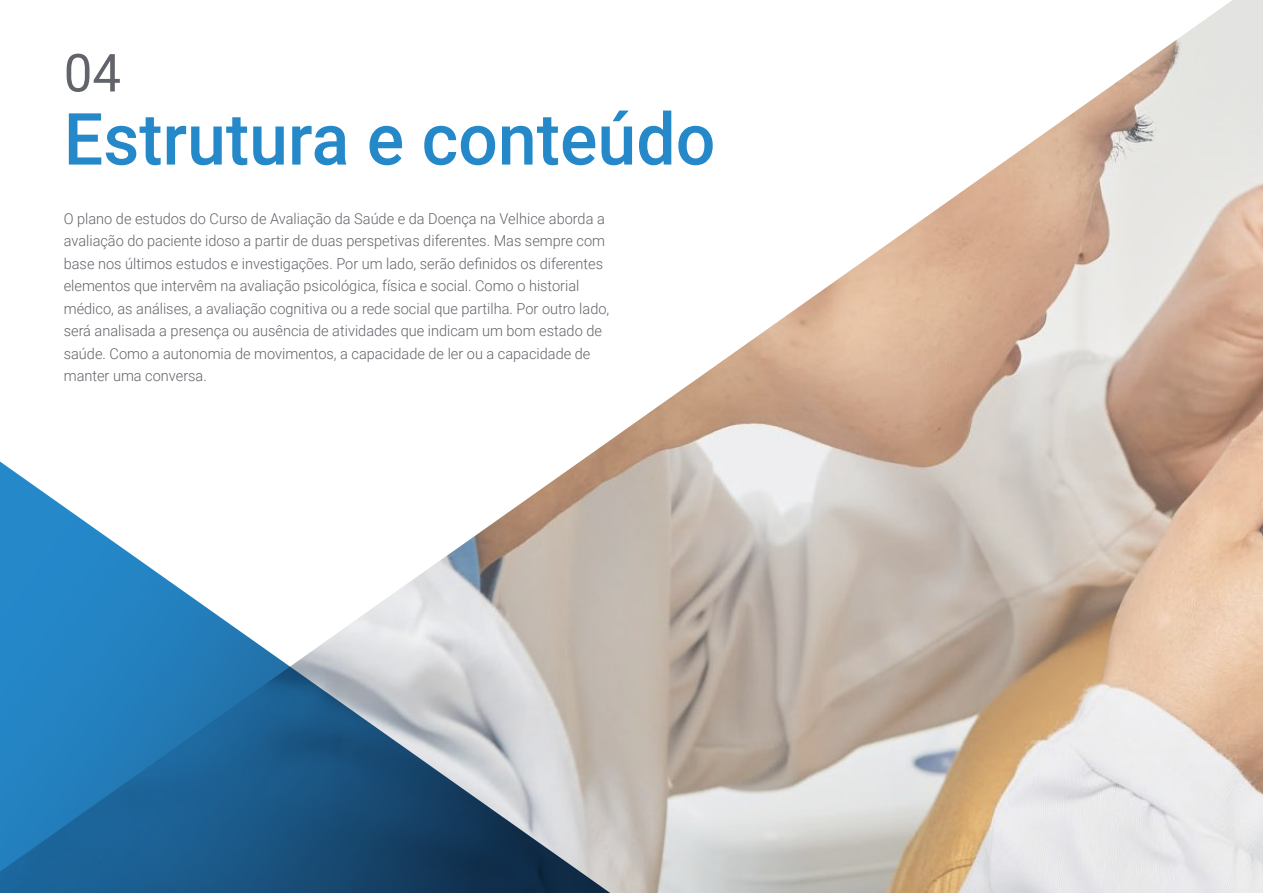
<style>
.page{position:relative;width:1263px;height:893px;background:#fff}
.page>*{position:absolute;margin:0;border:0;box-sizing:border-box;transform-origin:0 0}
.t1{font:500 72px "Roboto";color:#2488c9}
.t2{font:52.5px "Roboto";color:#61646a}
.t3{font:300 15px/22.5px "Roboto";color:#61646a}
</style>
<div class="page">
<img style="left:602px;top:0;width:661px;height:893px">
<svg style="left:0;top:446px;width:640px;height:447px"></svg>
<h2 class="t2" style="left:64px;top:36px;width:59px">04</h2>
<h1 class="t1" style="left:64px;top:89px;width:653px">Estrutura e conteúdo</h1>
<p class="t3" style="left:64px;top:207px;width:547px">O plano de estudos do Curso de Avaliação da Saúde e da Doença na Velhice aborda a avaliação do paciente idoso a partir de duas perspetivas diferentes. Mas sempre com base nos últimos estudos e investigações. Por um lado, serão definidos os diferentes elementos que intervêm na avaliação psicológica, física e social. Como o historial médico, as análises, a avaliação cognitiva ou a rede social que partilha. Por outro lado, será analisada a presença ou ausência de atividades que indicam um bom estado de saúde. Como a autonomia de movimentos, a capacidade de ler ou a capacidade de manter uma conversa.</p>
</div>
